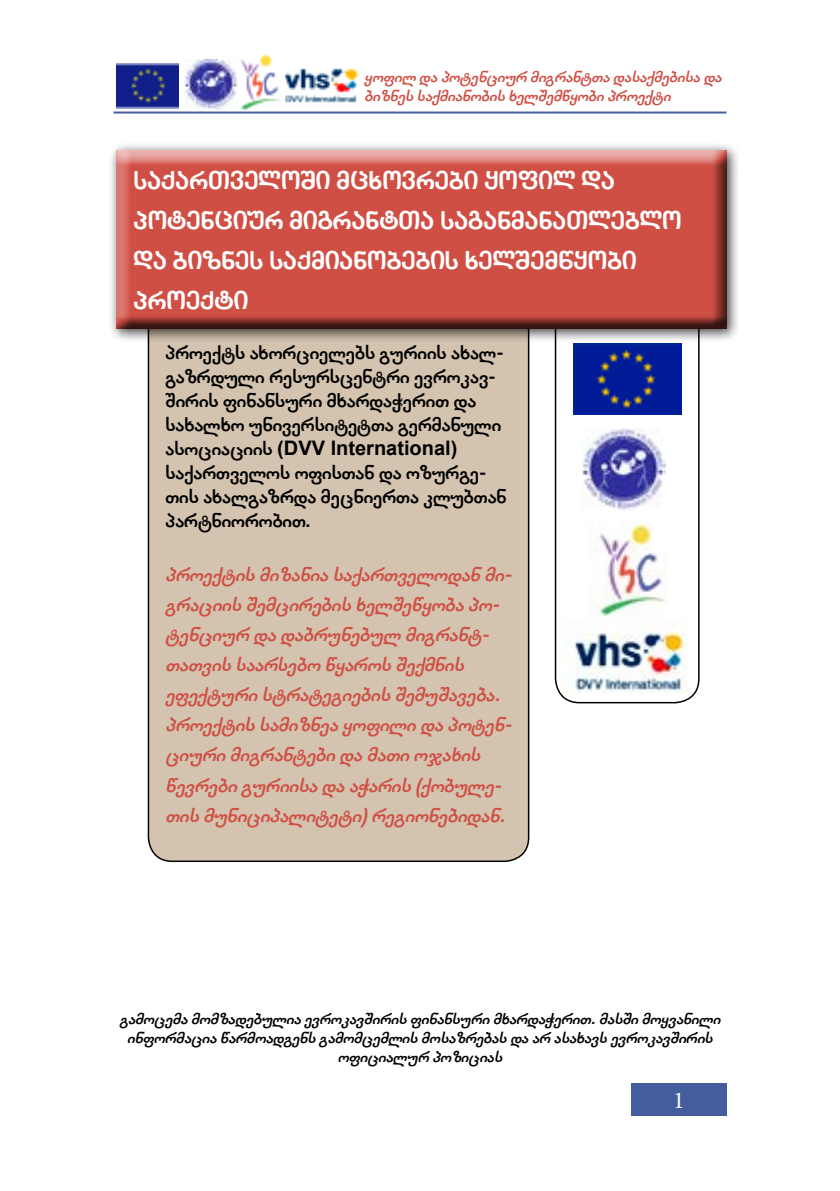
<style>
.page{position:relative;width:840px;height:1191px;background:#fff}
.page>*{position:absolute;margin:0;border:0;box-sizing:border-box;transform-origin:0 0}
.t1{font:700 26px/40px "A Kolkhety M";color:#fff}
.t2{font:24px "Minion Pro";color:#fff}
.t3{font:italic 700 20px/30px "A Kolkhety N";color:#d04f45}
.t4{font:700 20px/24px "A Kolkhety N";color:#000}
.t5{font:700 20px "Arial";color:#000}
.t6{font:italic 700 16px/19.2px "A Kolkhety N";color:#000;text-align:center}
.t7{font:italic 700 16px/19.2px "A Kolkhety N";color:#d04f45}
.s1{font-family:"A Kolkhety N"}
</style>
<div class="page">
<div style="left:631px;top:1083px;width:95px;height:32px;background:#445d9e"></div>
<hr style="left:113px;top:112px;width:613px;height:2px;background:#445d9e">
<img style="left:116px;top:64px;width:63px;height:45px">
<img style="left:184px;top:59px;width:53px;height:51px">
<img style="left:241px;top:54px;width:39px;height:56px">
<img style="left:285px;top:68px;width:74px;height:35px">
<div style="left:554px;top:294px;width:145px;height:409px;border:2px solid #000;border-radius:24px"></div>
<div style="left:148px;top:286px;width:380px;height:575px;background:#d3c3af;border-radius:24px"></div>
<div style="left:109px;top:143px;width:630px;height:200px;background:#000;opacity:.75"></div>
<div style="left:108px;top:141px;width:633px;height:189px;background:#000;opacity:.75"></div>
<img style="left:573px;top:343px;width:107px;height:72px">
<img style="left:581px;top:428px;width:84px;height:82px">
<img style="left:588px;top:522px;width:77px;height:95px">
<img style="left:575px;top:623px;width:113px;height:69px">
<p class="t7" style="left:364px;top:68px;width:358px">YOFIL DA POTENCIUR MIGRANTTA DASAQMEBISA DA<br>BIZNES SAQMIANOBIS XELSEMWYOBI PROEQTI</p>
<h1 class="t1" style="left:133px;top:162px;width:549px">SAQARTVELOSI MCXOVREBI YOFIL DA<br>POTENCIUR MIGRANTTA SAGANMANATLEBLO<br>DA BIZNES SAQMIANOBEBIS XELSEMWYOBI<br>PROEQTI</h1>
<p class="t4" style="left:165px;top:342px;width:339px">PROEQTS AXORCIELEBS GURIIS AXAL-GAZRDULI RESURSCENTRI EVROKAV-SIRIS FINANSURI MXARDAWERIT DA SAXALXO UNIVERSITETTA GERMANULI</p>
<p class="t5" style="left:165px;top:434px;width:293px"><span class="s1">ASOCIACIIS</span> (DVV International)</p>
<p class="t4" style="left:165px;top:462px;width:342px">SAQARTVELOS OFISTAN DA OZURGE-<br>TIS AXALGAZRDA MECNIERTA KLUBTAN<br>PARTNIOROBIT.</p>
<p class="t3" style="left:165px;top:561px;width:347px">PROEQTIS MIZANIA SAQARTVELODAN MI-GRACIIS SEMCIREBIS XELSEWYOBA PO-TENCIUR DA DABRUNEBUL MIGRANT-TATVIS SAARSEBO WYAROS SEQMNIS EFEQTURI STRATEGIEBIS SEMUSAVEBA.<br>PROEQTIS SAMIZNEA YOFILI DA POTEN-CIURI MIGRANTEBI DA MATI OJAXIS WEVREBI GURIISA DA AWARIS (QOBULE-TIS MUNICIPALITETI) REGIONEBIDAN.</p>
<p class="t6" style="left:120px;top:1010px;width:601px">GAMOCEMA MOMZADEBULIA EVROKAVSIRIS FINANSURI MXARDAWERIT. MASSI MOYVANILI<br>INFORMACIA WARMOADGENS GAMOMCEMLIS MOSAZREBAS DA AR ASAXAVS EVROKAVSIRIS<br>OFICIALUR POZICIAS</p>
<p class="t2" style="left:672px;top:1084px;width:13px">1</p>
</div>
